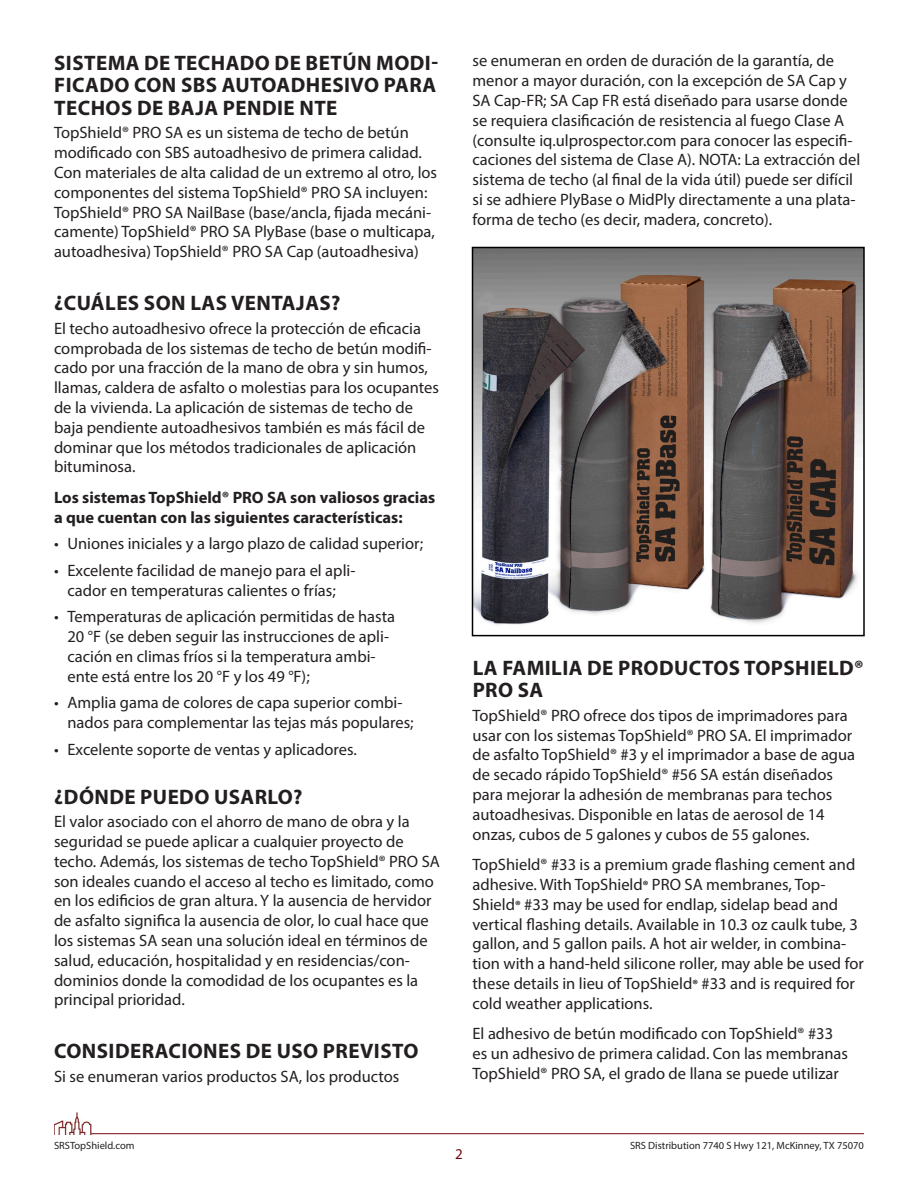
<style>
.page{position:relative;width:918px;height:1188px;background:#fff}
.page>*{position:absolute;margin:0;border:0;box-sizing:border-box;transform-origin:0 0}
.Heading{font:700 21px/22.5px "Myriad Pro";letter-spacing:.02em;color:#231f20;text-align:justify}
.Body_Copy{font:16.5px/19.8px "Myriad Pro";color:#231f20}
.Body_Copy-2{font:700 16.5px/19.8px "Myriad Pro";color:#231f20}
.t1{font:15px "Myriad Pro";color:#730a10}
.t2{font:10.5px "Myriad Pro";color:#231f20}
.s1{font-size:13.5px;color:#000}
</style>
<div class="page">
<img style="left:54px;top:1112px;width:37px;height:22px">
<hr style="left:91px;top:1133px;width:773px;height:1px;background:#730a10">
<img style="left:475px;top:250px;width:387px;height:375px">
<div style="left:472px;top:247px;width:393px;height:389px;border:2px solid #000"></div>
<p class="Heading" style="left:54px;top:51px;width:385px">SISTEMA DE TECHADO DE BETÚN MODI-FICADO CON SBS AUTOADHESIVO PARA TECHOS DE BAJA PENDIE NTE</p>
<p class="Body_Copy" style="left:54px;top:123px;width:385px">TopShield® PRO SA es un sistema de techo de betún modificado con SBS autoadhesivo de primera calidad.<br>Con materiales de alta calidad de un extremo al otro, los componentes del sistema TopShield® PRO SA incluyen:<br>TopShield® PRO SA NailBase (base/ancla, fijada mecáni&shy;camente) TopShield® PRO SA PlyBase (base o multicapa, autoadhesiva) TopShield® PRO SA Cap (autoadhesiva)</p>
<p class="Heading" style="left:54px;top:291px;width:288px">¿CUÁLES SON LAS VENTAJAS?</p>
<p class="Body_Copy" style="left:54px;top:318px;width:387px">El techo autoadhesivo ofrece la protección de eficacia comprobada de los sistemas de techo de betún modifi&shy;cado por una fracción de la mano de obra y sin humos, llamas, caldera de asfalto o molestias para los ocupantes de la vivienda. La aplicación de sistemas de techo de baja pendiente autoadhesivos también es más fácil de dominar que los métodos tradicionales de aplicación bituminosa.</p>
<p class="Body_Copy-2" style="left:54px;top:487px;width:383px">Los sistemas TopShield® PRO SA son valiosos gracias a que cuentan con las siguientes características:</p>
<p class="Body_Copy" style="left:54px;top:534px;width:371px">• Uniones iniciales y a largo plazo de calidad superior;</p>
<p class="Body_Copy" style="left:54px;top:560px;width:303px;text-align:center">• Excelente facilidad de manejo para el apli&shy;cador en temperaturas calientes o frías;</p>
<p class="Body_Copy" style="left:68px;top:607px;width:329px;text-indent:-14px">• Temperaturas de aplicación permitidas de hasta 20 °F (se deben seguir las instrucciones de apli&shy;cación en climas fríos si la temperatura ambi&shy;ente está entre los 20 °F y los 49 °F);</p>
<p class="Body_Copy" style="left:68px;top:693px;width:348px;text-indent:-14px">• Amplia gama de colores de capa superior combi&shy;nados para complementar las tejas más populares;</p>
<p class="Body_Copy" style="left:54px;top:739px;width:304px">• Excelente soporte de ventas y aplicadores.</p>
<p class="Heading" style="left:54px;top:785px;width:250px">¿DÓNDE PUEDO USARLO?</p>
<p class="Body_Copy" style="left:54px;top:811px;width:387px">El valor asociado con el ahorro de mano de obra y la seguridad se puede aplicar a cualquier proyecto de techo. Además, los sistemas de techo TopShield® PRO SA son ideales cuando el acceso al techo es limitado, como en los edificios de gran altura. Y la ausencia de hervidor de asfalto significa la ausencia de olor, lo cual hace que los sistemas SA sean una solución ideal en términos de salud, educación, hospitalidad y en residencias/con&shy;dominios donde la comodidad de los ocupantes es la principal prioridad.</p>
<p class="Heading" style="left:54px;top:1039px;width:366px">CONSIDERACIONES DE USO PREVISTO</p>
<p class="Body_Copy" style="left:54px;top:1066px;width:347px">Si se enumeran varios productos SA, los productos</p>
<p class="Body_Copy" style="left:472px;top:51px;width:389px">se enumeran en orden de duración de la garantía, de menor a mayor duración, con la excepción de SA Cap y SA Cap-FR; SA Cap FR está diseñado para usarse donde se requiera clasificación de resistencia al fuego Clase A (consulte iq.ulprospector.com para conocer las especifi&shy;caciones del sistema de Clase A). NOTA: La extracción del sistema de techo (al final de la vida útil) puede ser difícil si se adhiere PlyBase o MidPly directamente a una plata&shy;forma de techo (es decir, madera, concreto).</p>
<p class="Heading" style="left:473px;top:656px;width:393px">LA FAMILIA DE PRODUCTOS TOPSHIELD®<br>PRO SA</p>
<p class="Body_Copy" style="left:472px;top:705px;width:384px">TopShield® PRO ofrece dos tipos de imprimadores para usar con los sistemas TopShield® PRO SA. El imprimador de asfalto TopShield® #3 y el imprimador a base de agua de secado rápido TopShield® #56 SA están diseñados para mejorar la adhesión de membranas para techos autoadhesivas. Disponible en latas de aerosol de 14 onzas, cubos de 5 galones y cubos de 55 galones.</p>
<p class="Body_Copy" style="left:472px;top:855px;width:393px">TopShield® #33 is a premium grade flashing cement and adhesive. With TopShield<span class="s1">®</span> PRO SA membranes, Top-Shield<span class="s1">®</span> #33 may be used for endlap, sidelap bead and vertical flashing details. Available in 10.3 oz caulk tube, 3 gallon, and 5 gallon pails. A hot air welder, in combina&shy;tion with a hand-held silicone roller, may able be used for these details in lieu of TopShield<span class="s1">®</span> #33 and is required for cold weather applications.</p>
<p class="Body_Copy" style="left:472px;top:1024px;width:377px">El adhesivo de betún modificado con TopShield® #33 es un adhesivo de primera calidad. Con las membranas<br>TopShield® PRO SA, el grado de llana se puede utilizar</p>
<p class="t2" style="left:54px;top:1139px;width:82px">SRSTopShield.com</p>
<p class="t2" style="left:630px;top:1139px;width:235px">SRS Distribution 7740 S Hwy 121, McKinney, TX 75070</p>
<p class="t1" style="left:455px;top:1145px;width:9px">2</p>
</div>
